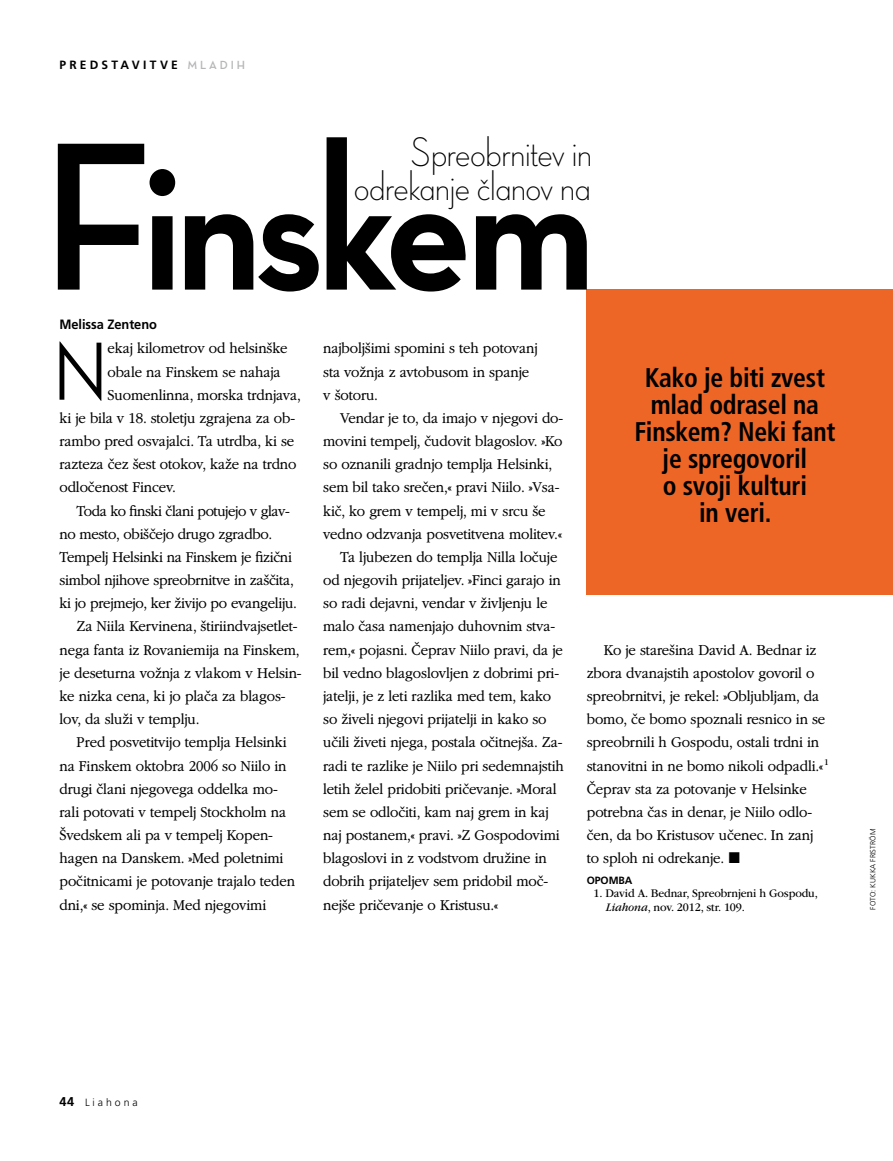
<style>
.page{position:relative;width:893px;height:1161px;background:#fff}
.page>*{position:absolute;margin:0;border:0;box-sizing:border-box;transform-origin:0 0}
.ARTCL_title_YA{font:214.5px "Neutralds Lat Bold Alt Display";letter-spacing:-.02em;color:#000;scale:.95 1}
.ARTCL_para_first{font:83.85px "Neutralds Lat Medium Display";color:#000;scale:.95 1}
.ARTCL_title_YA-2{font:42px "Neutralds Lat Light Alt Display";letter-spacing:-.025em;color:#000;scale:.95 1}
.ARTCL_kicker_YA{font:700 condensed 27px/27px "Frutigerlds Lat";letter-spacing:-.01em;color:#000;text-align:center;scale:.95 1}
.ARTCL_para{font:300 15.75px/23.1px "Garamondlds Lat Plus";letter-spacing:-.01em;color:#000;scale:.95 1}
.ARTCL_para_first-2{font:300 15.75px "Garamondlds Lat Plus";letter-spacing:-.01em;color:#000;scale:.95 1}
.ARTCL-BY_para_first{font:700 13.5px "Frutigerlds Lat";letter-spacing:-.005em;color:#000;scale:.95 1}
.NOTEnmbr_para_first{font:12px/13.5px "Garamondlds Lat";letter-spacing:-.01em;color:#000;scale:.95 1}
.ARTCL_seriesTitle{font:700 12px "Frutigerlds Lat";letter-spacing:.265em;color:#000}
.Folio_L{font:300 10.5px "Frutigerlds Lat";letter-spacing:.28em;color:#000}
.NOTE_title{font:700 10.5px "Frutigerlds Lat";letter-spacing:-.01em;color:#000}
.FIGimg-CRDT_para{font:300 7.5px "Frutigerlds Lat";color:#000}
.s1{font-family:"Neutralds Lat Bold Alt Display";font-weight:400;color:#b5b6b7}
.s2{font-style:italic}
.s3{font-weight:700;font-size:12.75px}
</style>
<div class="page">
<div style="left:587px;top:289px;width:306px;height:306px;background:#ee6626"></div>
<p class="ARTCL_seriesTitle" style="left:60px;top:56px;width:187px">PREDSTAVITVE <span class="s1">MLADIH</span></p>
<p class="ARTCL_title_YA-2" style="left:411px;top:125px;width:193px">Spreobrnitev in</p>
<p class="ARTCL_title_YA" style="left:43px;top:67px;width:582px">Finskem</p>
<p class="ARTCL_title_YA-2" style="left:354px;top:159px;width:251px">odrekanje članov na</p>
<p class="ARTCL-BY_para_first" style="left:60px;top:314px;width:104px">Melissa Zenteno</p>
<p class="ARTCL_para_first" style="left:53px;top:316px;width:60px">N</p>
<p class="ARTCL_para_first-2" style="left:108px;top:337px;width:191px">ekaj kilometrov od helsinške</p>
<p class="ARTCL_para_first-2" style="left:108px;top:360px;width:184px">obale na Finskem se nahaja</p>
<p class="ARTCL_para_first-2" style="left:108px;top:383px;width:205px">Suomenlinna, morska trdnjava,</p>
<p class="ARTCL_para_first-2" style="left:60px;top:406px;width:249px">ki je bila v 18. stoletju zgrajena za ob-</p>
<p class="ARTCL_para_first-2" style="left:60px;top:430px;width:249px">rambo pred osvajalci. Ta utrdba, ki se</p>
<p class="ARTCL_para_first-2" style="left:60px;top:453px;width:251px">razteza čez šest otokov, kaže na trdno</p>
<p class="ARTCL_para_first-2" style="left:60px;top:476px;width:124px">odločenost Fincev.</p>
<p class="ARTCL_para" style="left:60px;top:498px;width:251px;text-indent:17px">Toda ko finski člani potujejo v glav&shy;no mesto, obiščejo drugo zgradbo.<br>Tempelj Helsinki na Finskem je fizični simbol njihove spreobrnitve in zaščita, ki jo prejmejo, ker živijo po evangeliju.</p>
<p class="ARTCL_para" style="left:60px;top:614px;width:256px;text-indent:17px">Za Niila Kervinena, štiriindvajsetlet&shy;nega fanta iz Rovaniemija na Finskem, je deseturna vožnja z vlakom v Helsin&shy;ke nizka cena, ki jo plača za blagos&shy;lov, da služi v templju.</p>
<p class="ARTCL_para" style="left:60px;top:730px;width:250px;text-indent:17px">Pred posvetitvijo templja Helsinki na Finskem oktobra 2006 so Niilo in drugi člani njegovega oddelka mo&shy;rali potovati v tempelj Stockholm na Švedskem ali pa v tempelj Kopen&shy;hagen na Danskem. »Med poletnimi počitnicami je potovanje trajalo teden dni,« se spominja. Med njegovimi</p>
<p class="ARTCL_para" style="left:323px;top:336px;width:227px">najboljšimi spomini s teh potovanj sta vožnja z avtobusom in spanje v šotoru.</p>
<p class="ARTCL_para" style="left:323px;top:405px;width:254px;text-indent:17px">Vendar je to, da imajo v njegovi do&shy;movini tempelj, čudovit blagoslov. »Ko so oznanili gradnjo templja Helsinki, sem bil tako srečen,« pravi Niilo. »Vsa&shy;kič, ko grem v tempelj, mi v srcu še vedno odzvanja posvetitvena molitev.«</p>
<p class="ARTCL_para" style="left:323px;top:544px;width:255px;text-indent:17px">Ta ljubezen do templja Nilla ločuje od njegovih prijateljev. »Finci garajo in so radi dejavni, vendar v življenju le malo časa namenjajo duhovnim stva&shy;rem,« pojasni. Čeprav Niilo pravi, da je bil vedno blagoslovljen z dobrimi pri&shy;jatelji, je z leti razlika med tem, kako so živeli njegovi prijatelji in kako so učili živeti njega, postala očitnejša. Za&shy;radi te razlike je Niilo pri sedemnajstih letih želel pridobiti pričevanje. »Moral sem se odločiti, kam naj grem in kaj naj postanem,« pravi. »Z Gospodovimi blagoslovi in z vodstvom družine in dobrih prijateljev sem pridobil moč&shy;nejše pričevanje o Kristusu.«</p>
<p class="ARTCL_kicker_YA" style="left:634px;top:362px;width:213px">Kako je biti zvest mlad odrasel na<br>Finskem? Neki fant je spregovoril<br>o svoji kulturi<br>in veri.</p>
<p class="ARTCL_para" style="left:587px;top:637px;width:256px;text-indent:17px">Ko je starešina David A. Bednar iz zbora dvanajstih apostolov govoril o spreobrnitvi, je rekel: »Obljubljam, da bomo, če bomo spoznali resnico in se spreobrnili h Gospodu, ostali trdni in stanovitni in ne bomo nikoli odpadli.« <sup>1<br></sup>Čeprav sta za potovanje v Helsinke potrebna čas in denar, je Niilo odlo&shy;čen, da bo Kristusov učenec. In zanj to sploh ni odrekanje. ◼</p>
<p class="NOTE_title" style="left:587px;top:872px;width:47px">OPOMBA</p>
<p class="NOTEnmbr_para_first" style="left:606px;top:886px;width:225px;text-indent:-12px">1. David A. Bednar, Spreobrnjeni h Gospodu,<br><span class="s2">Liahona</span>, nov. 2012, str. 109.</p>
<p class="FIGimg-CRDT_para" style="left:867px;top:909px;width:82px;rotate:-90deg">FOTO: KUKKA FRISTRÖM</p>
<p class="Folio_L" style="left:60px;top:1094px;width:80px"><span class="s3">44</span> Liahona</p>
</div>
